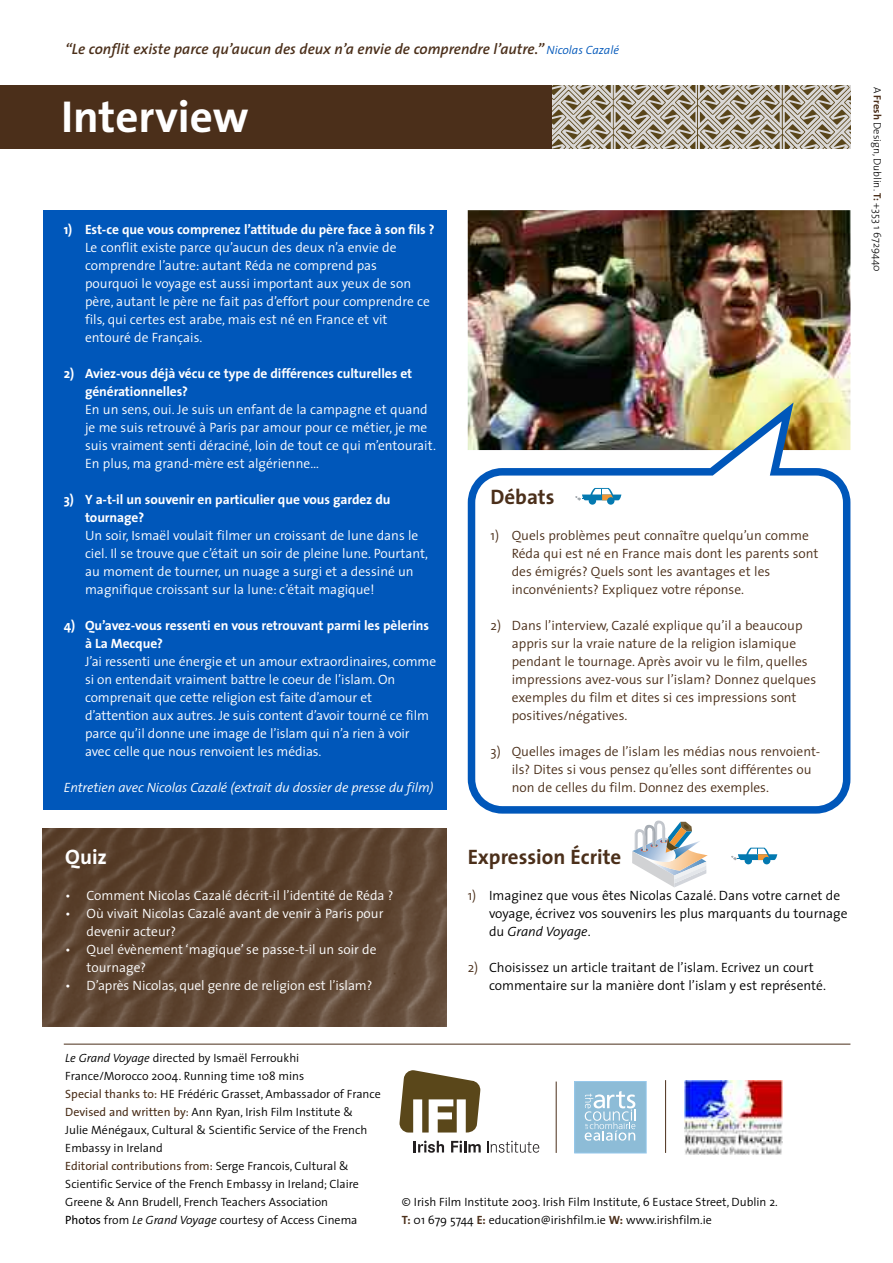
<style>
.page{position:relative;width:893px;height:1263px;background:#fff}
.page>*{position:absolute;margin:0;border:0;box-sizing:border-box;transform-origin:0 0}
.t1{font:700 45px "The Sans";color:#fff}
.t2{font:700 21px "The Sans";color:#4b2f1a}
.t3{font:700 21px "The Sans";color:#fff}
.t4{font:italic 600 15px "The Sans";color:#4b2f1a}
.t5{font:300 13.5px/18px "The Sans";color:#fff}
.t6{font:300 13.5px/18px "The Sans";color:#4b2f1a}
.t7{font:700 13.5px/18px "The Sans";letter-spacing:-.005em;color:#fff}
.t8{font:300 13.5px/18px "The Sans";color:#000}
.t9{font:italic 300 13.5px "The Sans";letter-spacing:-.005em;color:#fff}
.t10{font:300 12px/18px "The Sans";color:#000}
.t11{font:300 10.5px "The Sans";color:#000}
.s1{font-weight:300;font-size:12px;color:#0057ba}
.s2{color:#4b2f1a}
.s3{font-style:italic}
.s4{font-weight:400;color:#4b2f1a}
.s5{font-weight:400}
.s6{font-weight:700;color:#4b2f1a}
</style>
<div class="page">
<div style="left:43px;top:210px;width:403px;height:600px;background:#0057ba"></div>
<img style="left:43px;top:828px;width:403px;height:198px">
<div style="left:0;top:85px;width:850px;height:64px;background:#4b2f1a"></div>
<hr style="left:64px;top:1044px;width:786px;height:1px;background:#4b2f1a">
<svg style="left:414px;top:1140px;width:30px;height:13px"></svg>
<svg style="left:451px;top:1140px;width:30px;height:12px"></svg>
<svg style="left:487px;top:1141px;width:52px;height:12px"></svg>
<svg style="left:399px;top:1070px;width:82px;height:62px"></svg>
<hr style="left:556px;top:1081px;width:1px;height:72px;background:#4b2f1a">
<hr style="left:665px;top:1080px;width:1px;height:73px;background:#4b2f1a">
<img style="left:468px;top:210px;width:382px;height:192px">
<svg style="left:731px;top:848px;width:46px;height:16px"></svg>
<svg style="left:632px;top:820px;width:76px;height:67px"></svg>
<svg style="left:468px;top:402px;width:382px;height:412px"></svg>
<svg style="left:575px;top:488px;width:46px;height:17px"></svg>
<div style="left:575px;top:1081px;width:71px;height:72px;background:#8dbcd7"></div>
<div style="left:574px;top:1081px;width:72px;height:72px;border:1px solid #97c9ec"></div>
<svg style="left:585px;top:1091px;width:50px;height:50px"></svg>
<img style="left:684px;top:1081px;width:98px;height:73px">
<svg style="left:553px;top:85px;width:297px;height:64px;background:#ada595"></svg>
<p class="t4" style="left:65px;top:43px;width:555px">“Le conflit existe parce qu’aucun des deux n’a envie de comprendre l’autre.” <span class="s1">Nicolas Cazalé</span></p>
<h1 class="t1" style="left:61px;top:99px;width:189px">Interview</h1>
<p class="t7" style="left:64px;top:222px;width:372px">1) Est-ce que vous comprenez l’attitude du père face à son fils ?</p>
<p class="t5" style="left:85px;top:240px;width:346px">Le conflit existe parce qu’aucun des deux n’a envie de comprendre l’autre: autant Réda ne comprend pas pourquoi le voyage est aussi important aux yeux de son père, autant le père ne fait pas d’effort pour comprendre ce fils, qui certes est arabe, mais est né en France et vit entouré de Français.</p>
<p class="t7" style="left:85px;top:366px;width:329px;text-indent:-21px">2) Aviez-vous déjà vécu ce type de différences culturelles et générationnelles?</p>
<p class="t5" style="left:85px;top:402px;width:352px">En un sens, oui. Je suis un enfant de la campagne et quand je me suis retrouvé à Paris par amour pour ce métier, je me suis vraiment senti déraciné, loin de tout ce qui m’entourait.<br>En plus, ma grand-mère est algérienne…</p>
<p class="t7" style="left:85px;top:492px;width:307px;text-indent:-21px">3) Y a-t-il un souvenir en particulier que vous gardez du tournage?</p>
<p class="t5" style="left:85px;top:528px;width:345px">Un soir, Ismaël voulait filmer un croissant de lune dans le ciel. Il se trouve que c’était un soir de pleine lune. Pourtant, au moment de tourner, un nuage a surgi et a dessiné un magnifique croissant sur la lune: c’était magique!</p>
<p class="t7" style="left:85px;top:618px;width:346px;text-indent:-21px">4) Qu’avez-vous ressenti en vous retrouvant parmi les pèlerins à La Mecque?</p>
<p class="t5" style="left:85px;top:654px;width:353px">J’ai ressenti une énergie et un amour extraordinaires, comme si on entendait vraiment battre le coeur de l’islam. On comprenait que cette religion est faite d’amour et d’attention aux autres. Je suis content d’avoir tourné ce film parce qu’il donne une image de l’islam qui n’a rien à voir avec celle que nous renvoient les médias.</p>
<p class="t9" style="left:64px;top:782px;width:371px">Entretien avec Nicolas Cazalé (extrait du dossier de presse du film)</p>
<h2 class="t3" style="left:65px;top:849px;width:43px">Quiz</h2>
<p class="t5" style="left:65px;top:888px;width:330px">• Comment Nicolas Cazalé décrit-il l’identité de Réda ?</p>
<p class="t5" style="left:87px;top:906px;width:298px;text-indent:-21px">• Où vivait Nicolas Cazalé avant de venir à Paris pour devenir acteur?</p>
<p class="t5" style="left:87px;top:942px;width:292px;text-indent:-21px">• Quel évènement ‘magique’ se passe-t-il un soir de tournage?</p>
<p class="t5" style="left:65px;top:978px;width:309px">• D’après Nicolas, quel genre de religion est l’islam?</p>
<h2 class="t2" style="left:490px;top:489px;width:65px">Débats</h2>
<p class="t6" style="left:512px;top:528px;width:308px;text-indent:-21px">1) Quels problèmes peut connaître quelqu’un comme Réda qui est né en France mais dont les parents sont des émigrés? Quels sont les avantages et les inconvénients? Expliquez votre réponse.</p>
<p class="t6" style="left:512px;top:618px;width:306px;text-indent:-21px">2) Dans l’interview, Cazalé explique qu’il a beaucoup appris sur la vraie nature de la religion islamique pendant le tournage. Après avoir vu le film, quelles impressions avez-vous sur l’islam? Donnez quelques exemples du film et dites si ces impressions sont positives/négatives.</p>
<p class="t6" style="left:512px;top:744px;width:310px;text-indent:-21px">3) Quelles images de l’islam les médias nous renvoient&shy;ils? Dites si vous pensez qu’elles sont différentes ou non de celles du film. Donnez des exemples.</p>
<h2 class="t2" style="left:468px;top:849px;width:155px">Expression Écrite</h2>
<p class="t8" style="left:489px;top:888px;width:360px;text-indent:-21px"><span class="s2">1)</span> Imaginez que vous êtes Nicolas Cazalé. Dans votre carnet de voyage, écrivez vos souvenirs les plus marquants du tournage du <span class="s3">Grand Voyage</span>.</p>
<p class="t8" style="left:489px;top:960px;width:338px;text-indent:-21px"><span class="s2">2)</span> Choisissez un article traitant de l’islam. Ecrivez un court commentaire sur la manière dont l’islam y est représenté.</p>
<p class="t10" style="left:65px;top:1050px;width:317px"><span class="s3">Le Grand Voyage</span> directed by Ismaël Ferroukhi France/Morocco 2004. Running time 108 mins<br><span class="s4">Special thanks to:</span> HE Frédéric Grasset, Ambassador of France <span class="s4">Devised and written by:</span> Ann Ryan, Irish Film Institute &amp;<br>Julie Ménégaux, Cultural &amp; Scientific Service of the French Embassy in Ireland<br><span class="s4">Editorial contributions from:</span> Serge Francois, Cultural &amp; Scientific Service of the French Embassy in Ireland; Claire Greene &amp; Ann Brudell, French Teachers Association<br><span class="s5">Photos</span> from <span class="s3">Le Grand Voyage</span> courtesy of Access Cinema</p>
<p class="t10" style="left:402px;top:1194px;width:377px">© Irish Film Institute 2003. Irish Film Institute, 6 Eustace Street, Dublin 2.<br><span class="s6">T:</span> 01 679 5744 <span class="s6">E:</span> education@irishfilm.ie <span class="s6">W:</span> www.irishfilm.ie</p>
<p class="t11" style="left:881px;top:87px;width:187px;rotate:90deg">A <span class="s6">Fresh</span> Design, Dublin. <span class="s6">T:</span> +353 1 6729440</p>
</div>
